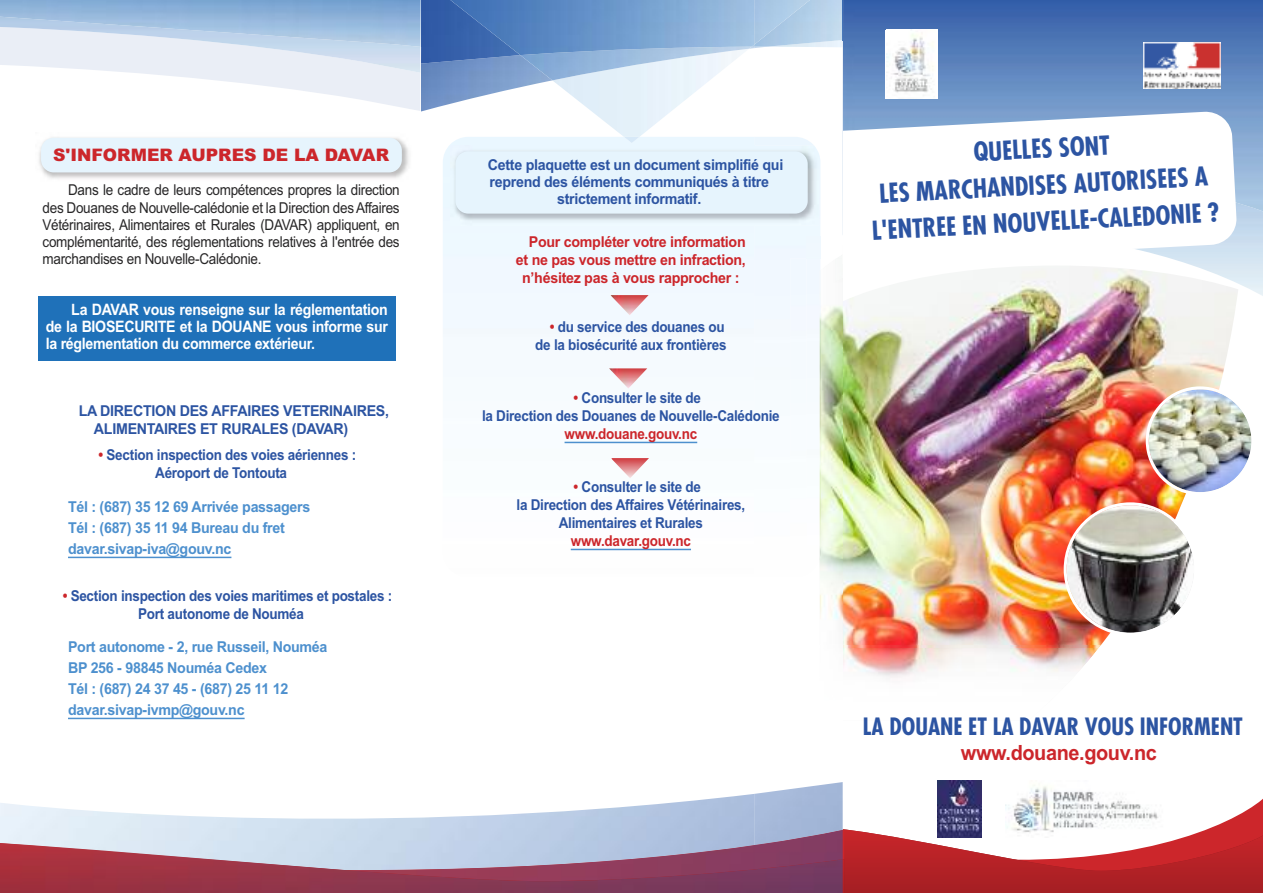
<style>
.page{position:relative;width:1263px;height:893px;background:#fff}
.page>*{position:absolute;margin:0;border:0;box-sizing:border-box;transform-origin:0 0}
.t1{font:700 condensed 25.5px/36.5px "Futura";color:#2c54a2;text-align:center}
.t2{font:700 condensed 23.25px "Futura";color:#2c54a2}
.t3{font:700 21px "Arial";letter-spacing:-.02em;color:#cc262b;scale:.95 1}
.t4{font:900 17.25px "Arial";color:#cc262b}
.t5{font:700 15.75px/17.2px "Arial";letter-spacing:-.02em;color:#fff;text-align:justify;scale:.9 1}
.t6{font:700 15px/18px "Arial";letter-spacing:-.02em;color:#2c54a2;scale:.9 1}
.t7{font:15px/17.2px "Arial";letter-spacing:-.02em;color:#272627;text-align:justify;scale:.9 1}
.t8{font:700 15px/20.7px "Arial";letter-spacing:-.02em;color:#4d90ce;scale:.95 1}
.t9{font:700 15px/18px "Arial";letter-spacing:-.02em;color:#2c54a2;scale:.95 1}
.t10{font:700 15px "Arial";letter-spacing:-.02em;color:#cc262b;scale:.95 1}
.t11{font:700 15px "Arial";letter-spacing:-.02em;color:#cc262b;scale:.9 1}
.s1{color:#cc262b}
</style>
<div class="page">
<img style="left:843px;top:302px;width:393px;height:343px">
<img style="left:1146px;top:386px;width:106px;height:109px">
<img style="left:843px;top:645px;width:256px;height:3px">
<img style="left:843px;top:648px;width:185px;height:30px">
<img style="left:1028px;top:648px;width:71px;height:24px">
<img style="left:820px;top:236px;width:23px;height:388px">
<img style="left:1064px;top:502px;width:133px;height:134px">
<svg style="left:843px;top:780px;width:420px;height:113px"></svg>
<svg style="left:141px;top:73px;width:279px;height:38px"></svg>
<img style="left:850px;top:282px;width:413px;height:17px">
<img style="left:844px;top:0;width:419px;height:41px">
<svg style="left:835px;top:41px;width:428px;height:241px"></svg>
<img style="left:1143px;top:43px;width:77px;height:46px">
<img style="left:886px;top:30px;width:51px;height:68px">
<img style="left:421px;top:64px;width:131px;height:48px">
<img style="left:768px;top:0;width:76px;height:47px">
<svg style="left:754px;top:45px;width:14px;height:3px"></svg>
<img style="left:421px;top:0;width:99px;height:64px">
<img style="left:843px;top:0;width:1px;height:40px">
<img style="left:754px;top:782px;width:89px;height:48px">
<img style="left:346px;top:830px;width:497px;height:13px">
<img style="left:0;top:843px;width:843px;height:50px">
<img style="left:820px;top:574px;width:22px;height:50px">
<img style="left:835px;top:259px;width:7px;height:23px">
<img style="left:820px;top:259px;width:16px;height:11px">
<img style="left:39px;top:137px;width:370px;height:42px">
<div style="left:41px;top:138px;width:361px;height:34px;background:#e6f4fd;border-radius:13px"></div>
<svg style="left:843px;top:111px;width:394px;height:153px"></svg>
<div style="left:790px;top:259px;width:16px;height:241px;background:#f6fbff"></div>
<img style="left:819px;top:270px;width:1px;height:288px">
<hr style="left:564px;top:442px;width:133px;height:1px;background:#4d90ce">
<hr style="left:571px;top:549px;width:120px;height:1px;background:#4d90ce">
<img style="left:450px;top:146px;width:369px;height:79px">
<div style="left:455px;top:151px;width:353px;height:63px;background:#e6f4fd;border-radius:13px"></div>
<img style="left:609px;top:368px;width:38px;height:21px">
<img style="left:610px;top:295px;width:38px;height:20px">
<img style="left:611px;top:458px;width:38px;height:20px">
<hr style="left:68px;top:557px;width:163px;height:1px;background:#4d90ce">
<hr style="left:68px;top:718px;width:177px;height:1px;background:#4d90ce">
<div style="left:38px;top:296px;width:358px;height:64px;background:#1f71b9"></div>
<img style="left:552px;top:80px;width:158px;height:57px">
<img style="left:520px;top:55px;width:220px;height:25px">
<img style="left:448px;top:0;width:306px;height:55px">
<img style="left:754px;top:0;width:58px;height:45px">
<img style="left:624px;top:137px;width:15px;height:6px">
<p class="t4" style="left:53px;top:145px;width:337px">S'INFORMER AUPRES DE LA DAVAR</p>
<p class="t7" style="left:43px;top:182px;width:398px;text-indent:26px">Dans le cadre de leurs compétences propres la direction des Douanes de Nouvelle-calédonie et la Direction des Affaires Vétérinaires, Alimentaires et Rurales (DAVAR) appliquent, en complémentarité, des réglementations relatives à l'entrée des marchandises en Nouvelle-Calédonie.</p>
<p class="t5" style="left:46px;top:301px;width:382px;text-indent:26px">La DAVAR vous renseigne sur la réglementation de la BIOSECURITE et la DOUANE vous informe sur la réglementation du commerce extérieur.</p>
<p class="t9" style="left:94px;top:402px;width:312px;text-indent:-15px">LA DIRECTION DES AFFAIRES VETERINAIRES,<br>ALIMENTAIRES ET RURALES (DAVAR)</p>
<p class="t6" style="left:155px;top:446px;width:225px;text-indent:-57px"><span class="s1">•</span> Section inspection des voies aériennes :<br>Aéroport de Tontouta</p>
<p class="t8" style="left:68px;top:496px;width:257px">Tél : (687) 35 12 69 Arrivée passagers<br>Tél : (687) 35 11 94 Bureau du fret davar.sivap-iva@gouv.nc</p>
<p class="t6" style="left:138px;top:587px;width:284px;text-indent:-75px"><span class="s1">•</span> Section inspection des voies maritimes et postales :<br>Port autonome de Nouméa</p>
<p class="t8" style="left:68px;top:637px;width:275px">Port autonome - 2, rue Russeil, Nouméa<br>BP 256 - 98845 Nouméa Cedex<br>Tél : (687) 24 37 45 - (687) 25 11 12 davar.sivap-ivmp@gouv.nc</p>
<p class="t9" style="left:488px;top:156px;width:313px">Cette plaquette est un document simplifié qui</p>
<p class="t9" style="left:489px;top:173px;width:296px">reprend des éléments communiqués à titre</p>
<p class="t9" style="left:557px;top:190px;width:153px">strictement informatif.</p>
<p class="t10" style="left:529px;top:233px;width:230px">Pour compléter votre information</p>
<p class="t10" style="left:516px;top:251px;width:244px">et ne pas vous mettre en infraction,</p>
<p class="t10" style="left:522px;top:269px;width:230px">n’hésitez pas à vous rapprocher :</p>
<p class="t6" style="left:535px;top:317px;width:214px;text-align:right"><span class="s1">•</span> du service des douanes ou de la biosécurité aux frontières</p>
<p class="t6" style="left:482px;top:388px;width:332px;text-indent:92px"><span class="s1">•</span> Consulter le site de<br>la Direction des Douanes de Nouvelle-Calédonie</p>
<p class="t11" style="left:565px;top:425px;width:149px">www.douane.gouv.nc</p>
<p class="t6" style="left:574px;top:477px;width:143px"><span class="s1">•</span> Consulter le site de</p>
<p class="t6" style="left:517px;top:495px;width:255px">la Direction des Affaires Vétérinaires,</p>
<p class="t6" style="left:559px;top:513px;width:162px">Alimentaires et Rurales</p>
<p class="t11" style="left:571px;top:532px;width:135px">www.davar.gouv.nc</p>
<h1 class="t1" style="left:867px;top:142px;width:349px;rotate:-3deg">QUELLES SONT<br>LES MARCHANDISES AUTORISEES A<br>L'ENTREE EN NOUVELLE-CALEDONIE ?</h1>
<h2 class="t2" style="left:863px;top:716px;width:381px">LA DOUANE ET LA DAVAR VOUS INFORMENT</h2>
<h3 class="t3" style="left:961px;top:740px;width:208px">www.douane.gouv.nc</h3>
</div>
